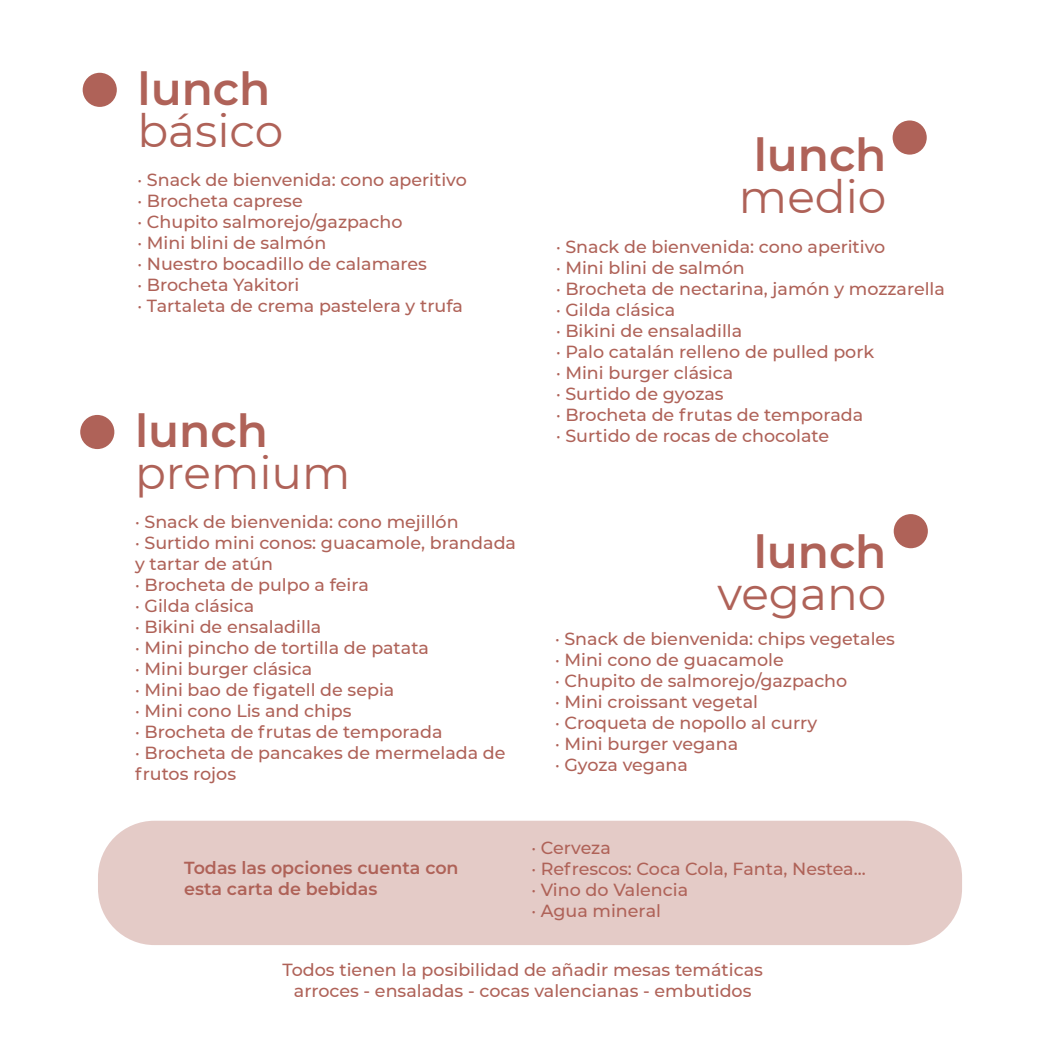
<style>
.page{position:relative;width:1042px;height:1042px;background:#fff}
.page>*{position:absolute;margin:0;border:0;box-sizing:border-box;transform-origin:0 0}
.t1{font:45.5px "Montserrat";color:#af6258}
.t2{font:600 45.5px "Montserrat";color:#af6258}
.t3{font:500 17.5px/21px "Montserrat";color:#af6258}
.t4{font:600 17.5px/21px "Montserrat";color:#af6258}
</style>
<div class="page">
<div style="left:98px;top:821px;width:864px;height:124px;background:#e4cbc7;border-radius:56px"></div>
<div style="left:83px;top:73px;width:34px;height:34px;background:#af6258;border-radius:50%"></div>
<div style="left:892px;top:120px;width:35px;height:35px;background:#af6258;border-radius:50%"></div>
<div style="left:80px;top:415px;width:34px;height:34px;background:#af6258;border-radius:50%"></div>
<div style="left:893px;top:514px;width:35px;height:34px;background:#af6258;border-radius:50%"></div>
<h1 class="t2" style="left:138px;top:58px;width:134px">lunch</h1>
<h1 class="t1" style="left:138px;top:99px;width:147px">básico</h1>
<p class="t3" style="left:138px;top:169px;width:331px">· Snack de bienvenida: cono aperitivo · Brocheta caprese<br>· Chupito salmorejo/gazpacho<br>· Mini blini de salmón<br>· Nuestro bocadillo de calamares<br>· Brocheta Yakitori<br>· Tartaleta de crema pastelera y trufa</p>
<h1 class="t2" style="left:135px;top:400px;width:134px">lunch</h1>
<h1 class="t1" style="left:135px;top:441px;width:217px">premium</h1>
<p class="t3" style="left:135px;top:511px;width:382px">· Snack de bienvenida: cono mejillón<br>· Surtido mini conos: guacamole, brandada y tartar de atún<br>· Brocheta de pulpo a feira<br>· Gilda clásica<br>· Bikini de ensaladilla<br>· Mini pincho de tortilla de patata<br>· Mini burger clásica<br>· Mini bao de figatell de sepia<br>· Mini cono Lis and chips<br>· Brocheta de frutas de temporada<br>· Brocheta de pancakes de mermelada de frutos rojos</p>
<h1 class="t2" style="left:754px;top:125px;width:134px">lunch</h1>
<h1 class="t1" style="left:739px;top:166px;width:149px">medio</h1>
<p class="t3" style="left:556px;top:235px;width:390px">· Snack de bienvenida: cono aperitivo<br>· Mini blini de salmón<br>· Brocheta de nectarina, jamón y mozzarella · Gilda clásica<br>· Bikini de ensaladilla<br>· Palo catalán relleno de pulled pork<br>· Mini burger clásica<br>· Surtido de gyozas<br>· Brocheta de frutas de temporada<br>· Surtido de rocas de chocolate</p>
<h1 class="t2" style="left:754px;top:521px;width:134px">lunch</h1>
<h1 class="t1" style="left:717px;top:562px;width:170px">vegano</h1>
<p class="t3" style="left:555px;top:628px;width:341px">· Snack de bienvenida: chips vegetales · Mini cono de guacamole<br>· Chupito de salmorejo/gazpacho<br>· Mini croissant vegetal<br>· Croqueta de nopollo al curry<br>· Mini burger vegana<br>· Gyoza vegana</p>
<p class="t4" style="left:184px;top:856px;width:276px">Todas las opciones cuenta con esta carta de bebidas</p>
<p class="t3" style="left:531px;top:837px;width:336px">· Cerveza<br>· Refrescos: Coca Cola, Fanta, Nestea... · Vino do Valencia<br>· Agua mineral</p>
<p class="t3" style="left:282px;top:958px;width:482px;text-align:center">Todos tienen la posibilidad de añadir mesas temáticas arroces - ensaladas - cocas valencianas - embutidos</p>
</div>
